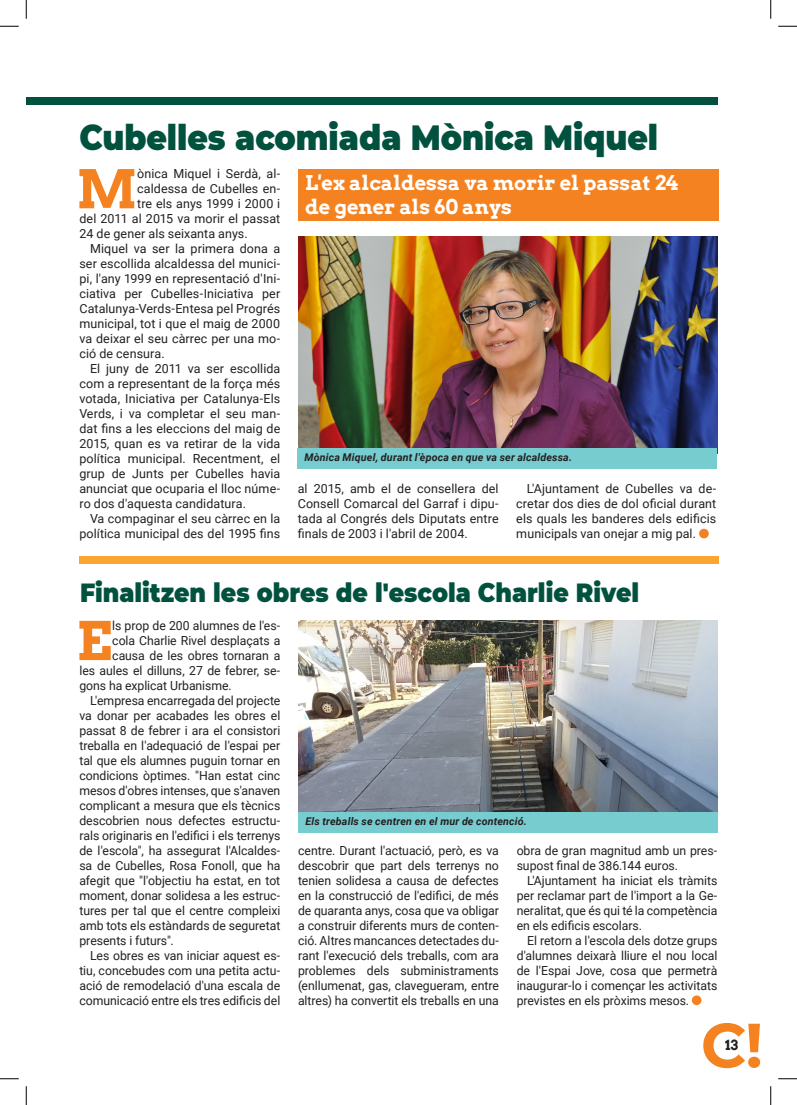
<style>
.page{position:relative;width:797px;height:1105px;background:#fff}
.page>*{position:absolute;margin:0;border:0;box-sizing:border-box;transform-origin:0 0}
.t1{font:700 53px "Arvo";color:#f58220}
.t2{font:900 35px "Montserrat";color:#00513e;scale:.9 1}
.t3{font:900 26.25px "Montserrat";color:#00513e;scale:.9 1}
.t4{font:700 20px/24px "Arvo";color:#fff}
.t5{font:700 13.75px "Arvo";color:#231f20}
.t6{font:12.5px/15px "Roboto";color:#231f20;text-align:justify}
.t7{font:italic 700 10.62px "Roboto";letter-spacing:.015em;color:#231f20}
</style>
<div class="page">
<svg style="left:703px;top:1023px;width:57px;height:45px"></svg>
<div style="left:26px;top:97px;width:53px;height:7px;background:#00513e"></div>
<div style="left:79px;top:97px;width:638px;height:7px;background:#00513e"></div>
<img style="left:298px;top:621px;width:419px;height:191px">
<div style="left:298px;top:812px;width:419px;height:20px;background:#77ccd0"></div>
<div style="left:79px;top:557px;width:639px;height:7px;background:#faa633"></div>
<div style="left:691px;top:995px;width:10px;height:10px;background:#f58220;border-radius:50%"></div>
<div style="left:699px;top:529px;width:9px;height:9px;background:#f58220;border-radius:50%"></div>
<div style="left:298px;top:169px;width:420px;height:51px;background:#f58220"></div>
<img style="left:298px;top:237px;width:419px;height:211px">
<div style="left:297px;top:448px;width:420px;height:20px;background:#77ccd0"></div>
<svg style="left:0;top:25px;width:19px;height:2px"></svg>
<svg style="left:778px;top:25px;width:19px;height:2px"></svg>
<svg style="left:0;top:1078px;width:19px;height:1px"></svg>
<svg style="left:778px;top:1078px;width:19px;height:1px"></svg>
<svg style="left:25px;top:0;width:2px;height:19px"></svg>
<svg style="left:25px;top:1086px;width:2px;height:19px"></svg>
<svg style="left:770px;top:0;width:1px;height:19px"></svg>
<svg style="left:770px;top:1086px;width:1px;height:19px"></svg>
<h2 class="t2" style="left:79px;top:112px;width:644px">Cubelles acomiada Mònica Miquel</h2>
<h1 class="t1" style="left:76px;top:156px;width:62px">M</h1>
<p class="t6" style="left:137px;top:166px;width:144px">ònica Miquel i Serdà, al-</p>
<h3 class="t4" style="left:305px;top:171px;width:374px">L'ex alcaldessa va morir el passat 24 de gener als 60 anys</h3>
<p class="t6" style="left:137px;top:181px;width:144px">caldessa de Cubelles en-</p>
<p class="t6" style="left:137px;top:196px;width:145px">tre els anys 1999 i 2000 i</p>
<p class="t6" style="left:79px;top:211px;width:202px">del 2011 al 2015 va morir el passat</p>
<p class="t6" style="left:79px;top:226px;width:170px">24 de gener als seixanta anys.</p>
<p class="t6" style="left:90px;top:241px;width:192px">Miquel va ser la primera dona a</p>
<p class="t6" style="left:79px;top:256px;width:202px">ser escollida alcaldessa del munici-</p>
<p class="t6" style="left:79px;top:271px;width:202px">pi, l'any 1999 en representació d'Ini-</p>
<p class="t6" style="left:79px;top:286px;width:202px">ciativa per Cubelles-Iniciativa per</p>
<p class="t6" style="left:79px;top:301px;width:202px">Catalunya-Verds-Entesa pel Progrés</p>
<p class="t6" style="left:79px;top:316px;width:202px">municipal, tot i que el maig de 2000</p>
<p class="t6" style="left:79px;top:331px;width:202px">va deixar el seu càrrec per una mo-</p>
<p class="t6" style="left:79px;top:346px;width:87px">ció de censura.</p>
<p class="t6" style="left:90px;top:361px;width:192px">El juny de 2011 va ser escollida</p>
<p class="t6" style="left:79px;top:376px;width:202px">com a representant de la força més</p>
<p class="t6" style="left:79px;top:391px;width:202px">votada, Iniciativa per Catalunya-Els</p>
<p class="t6" style="left:79px;top:406px;width:202px">Verds, i va completar el seu man-</p>
<p class="t6" style="left:79px;top:421px;width:202px">dat fins a les eleccions del maig de</p>
<p class="t6" style="left:79px;top:436px;width:202px">2015, quan es va retirar de la vida</p>
<p class="t6" style="left:79px;top:451px;width:202px">política municipal. Recentment, el</p>
<p class="t6" style="left:79px;top:466px;width:202px">grup de Junts per Cubelles havia</p>
<p class="t6" style="left:79px;top:481px;width:202px">anunciat que ocuparia el lloc núme-</p>
<p class="t6" style="left:79px;top:496px;width:168px">ro dos d'aquesta candidatura.</p>
<p class="t6" style="left:90px;top:511px;width:192px">Va compaginar el seu càrrec en la</p>
<p class="t6" style="left:79px;top:526px;width:202px">política municipal des del 1995 fins</p>
<p class="t7" style="left:304px;top:450px;width:269px">Mònica Miquel, durant l'època en que va ser alcaldessa.</p>
<p class="t6" style="left:298px;top:480px;width:202px">al 2015, amb el de consellera del Consell Comarcal del Garraf i dipu&shy;tada al Congrés dels Diputats entre finals de 2003 i l'abril de 2004.</p>
<p class="t6" style="left:516px;top:481px;width:202px;text-indent:11px">L'Ajuntament de Cubelles va de&shy;cretar dos dies de dol oficial durant els quals les banderes dels edificis municipals van onejar a mig pal.</p>
<h3 class="t3" style="left:80px;top:573px;width:623px">Finalitzen les obres de l'escola Charlie Rivel</h3>
<h1 class="t1" style="left:76px;top:608px;width:37px">E</h1>
<p class="t6" style="left:112px;top:618px;width:169px">ls prop de 200 alumnes de l'es-</p>
<p class="t6" style="left:112px;top:633px;width:169px">cola Charlie Rivel desplaçats a</p>
<p class="t6" style="left:112px;top:648px;width:170px">causa de les obres tornaran a</p>
<p class="t6" style="left:79px;top:663px;width:202px">les aules el dilluns, 27 de febrer, se-</p>
<p class="t6" style="left:79px;top:678px;width:154px">gons ha explicat Urbanisme.</p>
<p class="t6" style="left:90px;top:693px;width:192px">L'empresa encarregada del projecte</p>
<p class="t6" style="left:79px;top:708px;width:202px">va donar per acabades les obres el</p>
<p class="t6" style="left:79px;top:723px;width:202px">passat 8 de febrer i ara el consistori</p>
<p class="t6" style="left:79px;top:738px;width:202px">treballa en l'adequació de l'espai per</p>
<p class="t6" style="left:79px;top:753px;width:202px">tal que els alumnes puguin tornar en</p>
<p class="t6" style="left:79px;top:768px;width:202px">condicions òptimes. "Han estat cinc</p>
<p class="t6" style="left:79px;top:783px;width:202px">mesos d'obres intenses, que s'anaven</p>
<p class="t6" style="left:79px;top:798px;width:202px">complicant a mesura que els tècnics</p>
<p class="t6" style="left:79px;top:813px;width:202px">descobrien nous defectes estructu-</p>
<p class="t6" style="left:79px;top:828px;width:202px">rals originaris en l'edifici i els terrenys</p>
<p class="t6" style="left:79px;top:843px;width:202px">de l'escola", ha assegurat l'Alcaldes-</p>
<p class="t6" style="left:79px;top:858px;width:202px">sa de Cubelles, Rosa Fonoll, que ha</p>
<p class="t6" style="left:79px;top:873px;width:202px">afegit que "l'objectiu ha estat, en tot</p>
<p class="t6" style="left:79px;top:888px;width:202px">moment, donar solidesa a les estruc-</p>
<p class="t6" style="left:79px;top:903px;width:202px">tures per tal que el centre compleixi</p>
<p class="t6" style="left:79px;top:918px;width:202px">amb tots els estàndards de seguretat</p>
<p class="t6" style="left:79px;top:933px;width:96px">presents i futurs".</p>
<p class="t6" style="left:90px;top:948px;width:192px">Les obres es van iniciar aquest es-</p>
<p class="t6" style="left:79px;top:963px;width:202px">tiu, concebudes com una petita actu-</p>
<p class="t6" style="left:79px;top:978px;width:202px">ació de remodelació d'una escala de</p>
<p class="t6" style="left:79px;top:993px;width:202px">comunicació entre els tres edificis del</p>
<p class="t7" style="left:305px;top:814px;width:223px">Els treballs se centren en el mur de contenció.</p>
<p class="t6" style="left:298px;top:843px;width:202px">centre. Durant l'actuació, però, es va descobrir que part dels terrenys no tenien solidesa a causa de defectes en la construcció de l'edifici, de més de quaranta anys, cosa que va obligar a construir diferents murs de conten&shy;ció. Altres mancances detectades du&shy;rant l'execució dels treballs, com ara problemes dels subministraments (enllumenat, gas, clavegueram, entre altres) ha convertit els treballs en una</p>
<p class="t6" style="left:516px;top:843px;width:202px">obra de gran magnitud amb un pres&shy;supost final de 386.144 euros.</p>
<p class="t6" style="left:516px;top:873px;width:202px;text-indent:11px">L'Ajuntament ha iniciat els tràmits per reclamar part de l'import a la Ge&shy;neralitat, que és qui té la competència en els edificis escolars.</p>
<p class="t6" style="left:516px;top:933px;width:202px;text-indent:11px">El retorn a l'escola dels dotze grups d'alumnes deixarà lliure el nou local de l'Espai Jove, cosa que permetrà inaugurar-lo i començar les activitats previstes en els pròxims mesos.</p>
<p class="t5" style="left:725px;top:1037px;width:15px">13</p>
</div>
